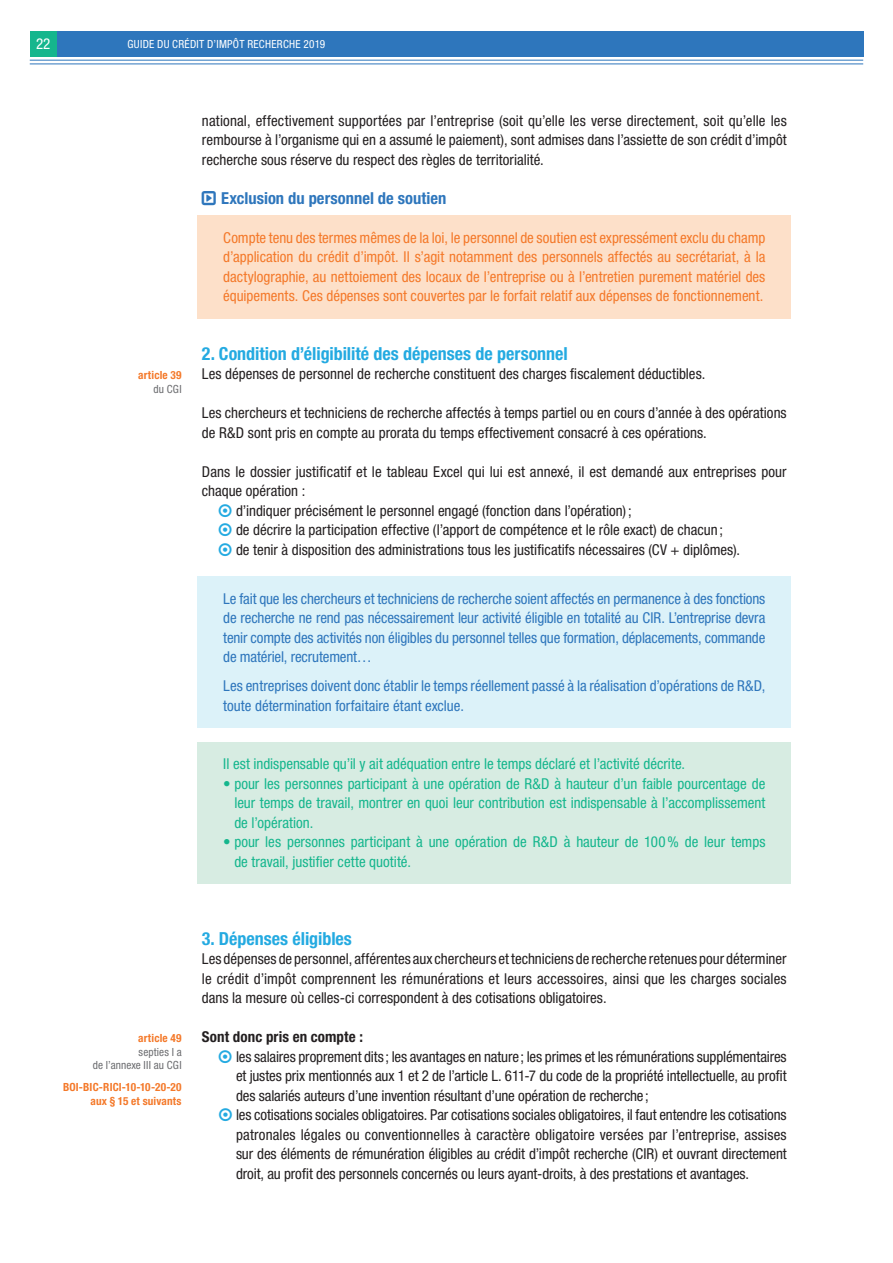
<style>
.page{position:relative;width:893px;height:1263px;background:#fff}
.page>*{position:absolute;margin:0;border:0;box-sizing:border-box;transform-origin:0 0}
.t1{font:700 condensed 18px "Helvetica Neue LT Std";color:#24aae1}
.t2{font:700 condensed 16.5px "Helvetica Neue LT Std";letter-spacing:.005em;color:#2e76bc}
.t3{font:condensed 15px/19.5px "Helvetica Neue LT Std";color:#231f20;text-align:justify}
.t4{font:condensed 15px/19.5px "Helvetica Neue LT Std";color:#2e76bc;text-align:justify}
.t5{font:condensed 15px/19.5px "Helvetica Neue LT Std";color:#15b68d;text-align:justify}
.t6{font:condensed 15px/19.5px "Helvetica Neue LT Std";color:#f4792a;text-align:justify}
.t7{font:700 condensed 15px "Helvetica Neue LT Std";letter-spacing:.005em;color:#231f20}
.t8{font:condensed 15px "Helvetica Neue LT Std";color:#fff}
.t9{font:700 condensed 11.25px/13.5px "Helvetica Neue LT Std";letter-spacing:.015em;color:#f4792a;text-align:right}
.t10{font:condensed 11.25px "Helvetica Neue LT Std";letter-spacing:.025em;color:#fff}
.t11{font:condensed 11.25px/13.5px "Helvetica Neue LT Std";letter-spacing:.015em;color:#6c6d70;text-align:right}
</style>
<div class="page">
<div style="left:198px;top:215px;width:593px;height:103px;background:#fde0c9"></div>
<div style="left:198px;top:576px;width:593px;height:103px;background:#dcf2f9"></div>
<div style="left:198px;top:664px;width:593px;height:64px;background:#dcf2f9"></div>
<div style="left:198px;top:742px;width:593px;height:44px;background:#d7ece2"></div>
<div style="left:198px;top:761px;width:593px;height:84px;background:#d7ece2"></div>
<div style="left:198px;top:820px;width:593px;height:64px;background:#d7ece2"></div>
<div style="left:30px;top:31px;width:833px;height:26px;background:#2e76bc"></div>
<hr style="left:30px;top:64px;width:833px;height:1px;background:#2e76bc">
<hr style="left:30px;top:60px;width:833px;height:1px;background:#2e76bc">
<div style="left:30px;top:31px;width:27px;height:26px;background:#15b68d"></div>
<p class="t8" style="left:36px;top:35px;width:16px">22</p>
<p class="t10" style="left:128px;top:38px;width:199px">GUIDE DU CRÉDIT D’IMPÔT RECHERCHE 2019</p>
<p class="t9" style="left:138px;top:368px;width:45px">article 39</p>
<p class="t11" style="left:154px;top:382px;width:30px">du CGI</p>
<p class="t3" style="left:202px;top:111px;width:586px">national, effectivement supportées par l’entreprise (soit qu’elle les verse directement, soit qu’elle les rembourse à l’organisme qui en a assumé le paiement), sont admises dans l’assiette de son crédit d’impôt recherche sous réserve du respect des règles de territorialité.</p>
<p class="t2" style="left:221px;top:188px;width:227px">Exclusion du personnel de soutien</p>
<p class="t6" style="left:223px;top:228px;width:544px">Compte tenu des termes mêmes de la loi, le personnel de soutien est expressément exclu du champ d’application du crédit d’impôt. Il s’agit notamment des personnels affectés au secrétariat, à la dactylographie, au nettoiement des locaux de l’entreprise ou à l’entretien purement matériel des équipements. Ces dépenses sont couvertes par le forfait relatif aux dépenses de fonctionnement.</p>
<p class="t1" style="left:202px;top:343px;width:367px">2. Condition d’éligibilité des dépenses de personnel</p>
<p class="t3" style="left:202px;top:364px;width:505px">Les dépenses de personnel de recherche constituent des charges fiscalement déductibles.</p>
<p class="t3" style="left:202px;top:403px;width:586px">Les chercheurs et techniciens de recherche affectés à temps partiel ou en cours d’année à des opérations de R&amp;D sont pris en compte au prorata du temps effectivement consacré à ces opérations.</p>
<p class="t3" style="left:202px;top:462px;width:586px">Dans le dossier justificatif et le tableau Excel qui lui est annexé, il est demandé aux entreprises pour</p>
<p class="t3" style="left:202px;top:481px;width:105px">chaque opération :</p>
<p class="t3" style="left:236px;top:501px;width:397px">d’indiquer précisément le personnel engagé (fonction dans l’opération) ;</p>
<p class="t3" style="left:236px;top:520px;width:489px">de décrire la participation effective (l’apport de compétence et le rôle exact) de chacun ;</p>
<p class="t3" style="left:236px;top:540px;width:506px">de tenir à disposition des administrations tous les justificatifs nécessaires (CV + diplômes).</p>
<p class="t4" style="left:223px;top:588px;width:544px">Le fait que les chercheurs et techniciens de recherche soient affectés en permanence à des fonctions de recherche ne rend pas nécessairement leur activité éligible en totalité au CIR. L’entreprise devra tenir compte des activités non éligibles du personnel telles que formation, déplacements, commande de matériel, recrutement…</p>
<p class="t4" style="left:223px;top:676px;width:544px">Les entreprises doivent donc établir le temps réellement passé à la réalisation d’opérations de R&amp;D, toute détermination forfaitaire étant exclue.</p>
<p class="t5" style="left:223px;top:754px;width:463px">Il est indispensable qu’il y ait adéquation entre le temps déclaré et l’activité décrite.</p>
<p class="t5" style="left:234px;top:774px;width:533px;text-indent:-11px">• pour les personnes participant à une opération de R&amp;D à hauteur d’un faible pourcentage de leur temps de travail, montrer en quoi leur contribution est indispensable à l’accomplissement de l’opération.</p>
<p class="t5" style="left:234px;top:832px;width:533px;text-indent:-11px">• pour les personnes participant à une opération de R&amp;D à hauteur de 100% de leur temps de travail, justifier cette quotité.</p>
<p class="t9" style="left:138px;top:1031px;width:45px">article 49</p>
<p class="t11" style="left:93px;top:1045px;width:90px">septies I a<br>de l’annexe III au CGI</p>
<p class="t9" style="left:63px;top:1080px;width:120px">BOI-BIC-RICI-10-10-20-20 aux § 15 et suivants</p>
<p class="t1" style="left:202px;top:928px;width:151px">3. Dépenses éligibles</p>
<p class="t3" style="left:202px;top:949px;width:586px">Les dépenses de personnel, afférentes aux chercheurs et techniciens de recherche retenues pour déterminer le crédit d’impôt comprennent les rémunérations et leurs accessoires, ainsi que les charges sociales dans la mesure où celles-ci correspondent à des cotisations obligatoires.</p>
<p class="t7" style="left:202px;top:1028px;width:163px">Sont donc pris en compte :</p>
<p class="t3" style="left:236px;top:1047px;width:552px;text-align:left">les salaires proprement dits ; les avantages en nature; les primes et les rémunérations supplémentaires et justes prix mentionnés aux 1 et 2 de l’article L. 611-7 du code de la propriété intellectuelle, au profit des salariés auteurs d’une invention résultant d’une opération de recherche;<br>les cotisations sociales obligatoires. Par cotisations sociales obligatoires, il faut entendre les cotisations patronales légales ou conventionnelles à caractère obligatoire versées par l’entreprise, assises sur des éléments de rémunération éligibles au crédit d’impôt recherche (CIR) et ouvrant directement droit, au profit des personnels concernés ou leurs ayant-droits, à des prestations et avantages.</p>
</div>
